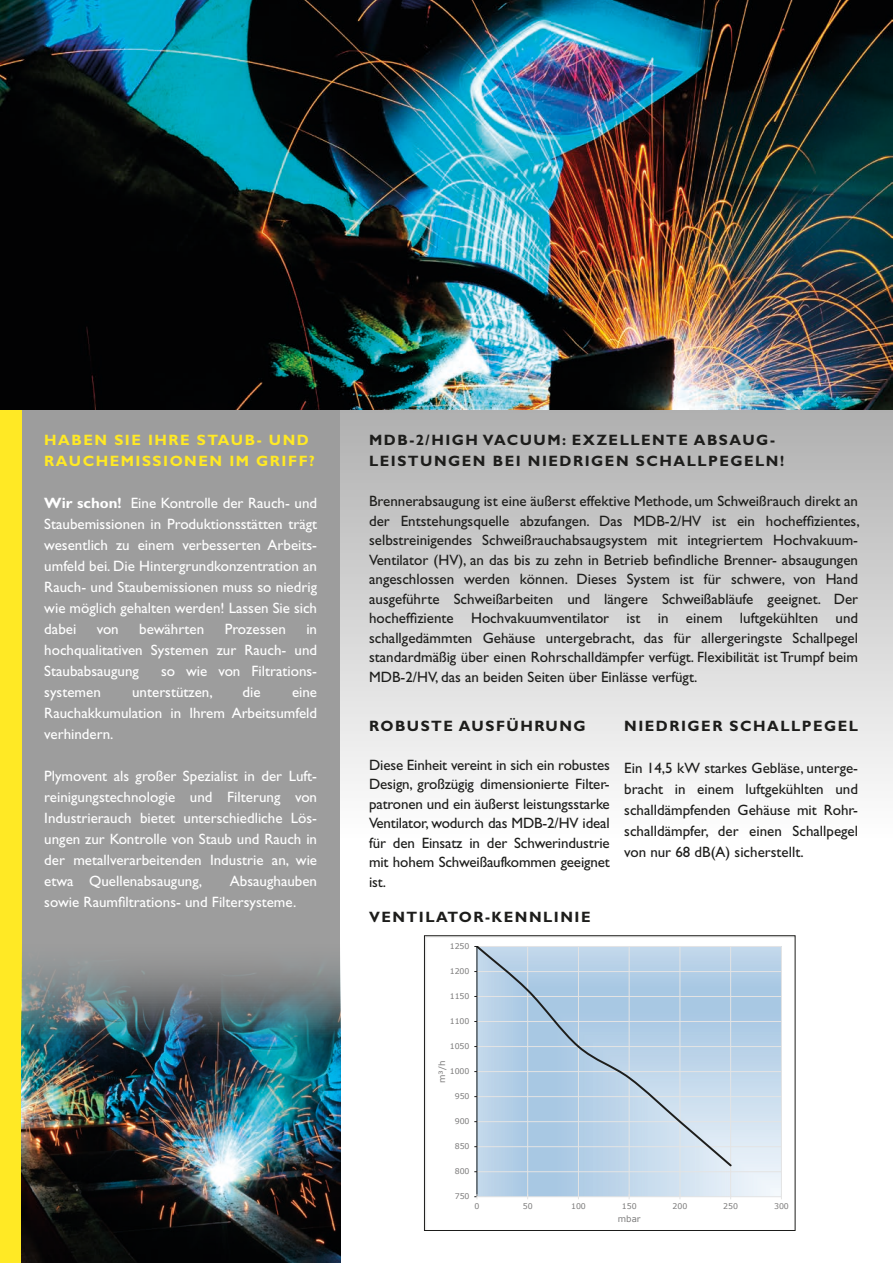
<style>
.page{position:relative;width:893px;height:1263px;background:#fff}
.page>*{position:absolute;margin:0;border:0;box-sizing:border-box;transform-origin:0 0}
.t1{font:15px/19.5px "Gill Sans Std";color:#1d1d1b;text-align:justify}
.t2{font:15px/21px "Gill Sans Std";color:#fff;text-align:justify}
.t3{font:700 15px/21px "Gill Sans Std";letter-spacing:.1em;color:#1d1d1b}
.t4{font:700 15px/21px "Gill Sans Std";letter-spacing:.1em;color:#ffe925}
.t5{font:8.7px "Verdana";color:#7c7b7b}
.t6{font:7.8px "Verdana";letter-spacing:.005em;color:#7c7b7b}
.s1{font-weight:700}
</style>
<div class="page">
<div style="left:21px;top:409px;width:319px;height:854px;background:#9d9d9d"></div>
<div style="left:0;top:409px;width:21px;height:854px;background:#ffe925"></div>
<svg style="left:340px;top:409px;width:553px;height:853px"></svg>
<hr style="left:892px;top:0;width:1px;height:631px;background:#9d9d9d">
<svg style="left:426px;top:937px;width:367px;height:292px"></svg>
<div style="left:424px;top:935px;width:371px;height:296px;border:1px solid #1d1d1b"></div>
<img style="left:0;top:0;width:893px;height:409px">
<img style="left:21px;top:944px;width:319px;height:319px">
<p class="t4" style="left:44px;top:429px;width:272px">HABEN SIE IHRE STAUB- UND<br>RAUCHEMISSIONEN IM GRIFF?</p>
<p class="t2" style="left:44px;top:492px;width:274px"><span class="s1">Wir schon!</span> Eine Kontrolle der Rauch- und Staubemissionen in Produktionsstätten trägt wesentlich zu einem verbesserten Arbeits&shy;umfeld bei. Die Hintergrundkonzentration an Rauch- und Staubemissionen muss so niedrig wie möglich gehalten werden! Lassen Sie sich dabei</p>
<p class="t2" style="left:97px;top:618px;width:24px">von</p>
<p class="t2" style="left:139px;top:618px;width:67px">bewährten</p>
<p class="t2" style="left:225px;top:618px;width:63px">Prozessen</p>
<p class="t2" style="left:44px;top:618px;width:274px;text-indent:262px">in hochqualitativen Systemen zur Rauch- und Staubabsaugung</p>
<p class="t2" style="left:161px;top:660px;width:158px">so wie von Filtrations-</p>
<p class="t2" style="left:44px;top:681px;width:58px">systemen</p>
<p class="t2" style="left:132px;top:681px;width:82px">unterstützen,</p>
<p class="t2" style="left:243px;top:681px;width:20px">die</p>
<p class="t2" style="left:44px;top:681px;width:274px;text-indent:248px">eine Rauchakkumulation in Ihrem Arbeitsumfeld verhindern.</p>
<p class="t2" style="left:44px;top:765px;width:274px">Plymovent als großer Spezialist in der Luft&shy;reinigungstechnologie und Filterung von Industrierauch bietet unterschiedliche Lös&shy;ungen zur Kontrolle von Staub und Rauch in der metallverarbeitenden Industrie an, wie etwa Quellenabsaugung,</p>
<p class="t2" style="left:44px;top:870px;width:274px;text-indent:186px">Absaughauben sowie Raumfiltrations- und Filtersysteme.</p>
<p class="t3" style="left:369px;top:429px;width:417px">MDB-2/HIGH VACUUM: EXZELLENTE ABSAUG-<br>LEISTUNGEN BEI NIEDRIGEN SCHALLPEGELN!</p>
<p class="t1" style="left:369px;top:491px;width:492px">Brennerabsaugung ist eine äußerst effektive Methode, um Schweißrauch direkt an der Entstehungsquelle abzufangen. Das MDB-2/HV ist ein hocheffizientes, selbstreinigendes Schweißrauchabsaugsystem mit integriertem Hochvakuum-Ventilator (HV), an das bis zu zehn in Betrieb befindliche Brenner- absaugungen angeschlossen werden können. Dieses System ist für schwere, von Hand ausgeführte Schweißarbeiten und längere Schweißabläufe geeignet. Der hocheffiziente Hochvakuumventilator ist in einem luftgekühlten und schallgedämmten Gehäuse untergebracht, das für allergeringste Schallpegel standardmäßig über einen Rohrschalldämpfer verfügt. Flexibilität ist Trumpf beim MDB-2/HV, das an beiden Seiten über Einlässe verfügt.</p>
<p class="t3" style="left:369px;top:715px;width:218px">ROBUSTE AUSFÜHRUNG</p>
<p class="t1" style="left:369px;top:755px;width:242px">Diese Einheit vereint in sich ein robustes Design, großzügig dimensionierte Filter&shy;patronen und ein äußerst leistungsstarke Ventilator, wodurch das MDB-2/HV ideal für den Einsatz in der Schwerindustrie mit hohem Schweißaufkommen geeignet ist.</p>
<p class="t3" style="left:624px;top:715px;width:235px">NIEDRIGER SCHALLPEGEL</p>
<p class="t1" style="left:624px;top:757px;width:235px;line-height:21px">Ein 14,5 kW starkes Gebläse, unterge&shy;bracht in einem luftgekühlten und schalldämpfenden Gehäuse mit Rohr&shy;schalldämpfer, der einen Schallpegel von nur 68 dB(A) sicherstellt.</p>
<p class="t3" style="left:369px;top:906px;width:223px">VENTILATOR-KENNLINIE</p>
<p class="t6" style="left:450px;top:941px;width:21px">1250</p>
<p class="t6" style="left:450px;top:966px;width:21px">1200</p>
<p class="t6" style="left:450px;top:991px;width:21px">1150</p>
<p class="t6" style="left:450px;top:1016px;width:21px">1100</p>
<p class="t6" style="left:450px;top:1041px;width:21px">1050</p>
<p class="t5" style="left:436px;top:1083px;width:24px;rotate:-90deg">m³/h</p>
<p class="t6" style="left:450px;top:1066px;width:21px">1000</p>
<p class="t6" style="left:455px;top:1091px;width:16px">950</p>
<p class="t6" style="left:455px;top:1116px;width:16px">900</p>
<p class="t6" style="left:455px;top:1141px;width:16px">850</p>
<p class="t6" style="left:455px;top:1166px;width:16px">800</p>
<p class="t6" style="left:455px;top:1191px;width:16px">750</p>
<p class="t6" style="left:474px;top:1200px;width:6px">0</p>
<p class="t6" style="left:523px;top:1200px;width:11px">50</p>
<p class="t6" style="left:571px;top:1200px;width:16px">100</p>
<p class="t6" style="left:622px;top:1200px;width:16px">150</p>
<p class="t6" style="left:672px;top:1200px;width:16px">200</p>
<p class="t6" style="left:723px;top:1200px;width:16px">250</p>
<p class="t6" style="left:774px;top:1200px;width:16px">300</p>
<p class="t5" style="left:618px;top:1212px;width:24px">mbar</p>
</div>
